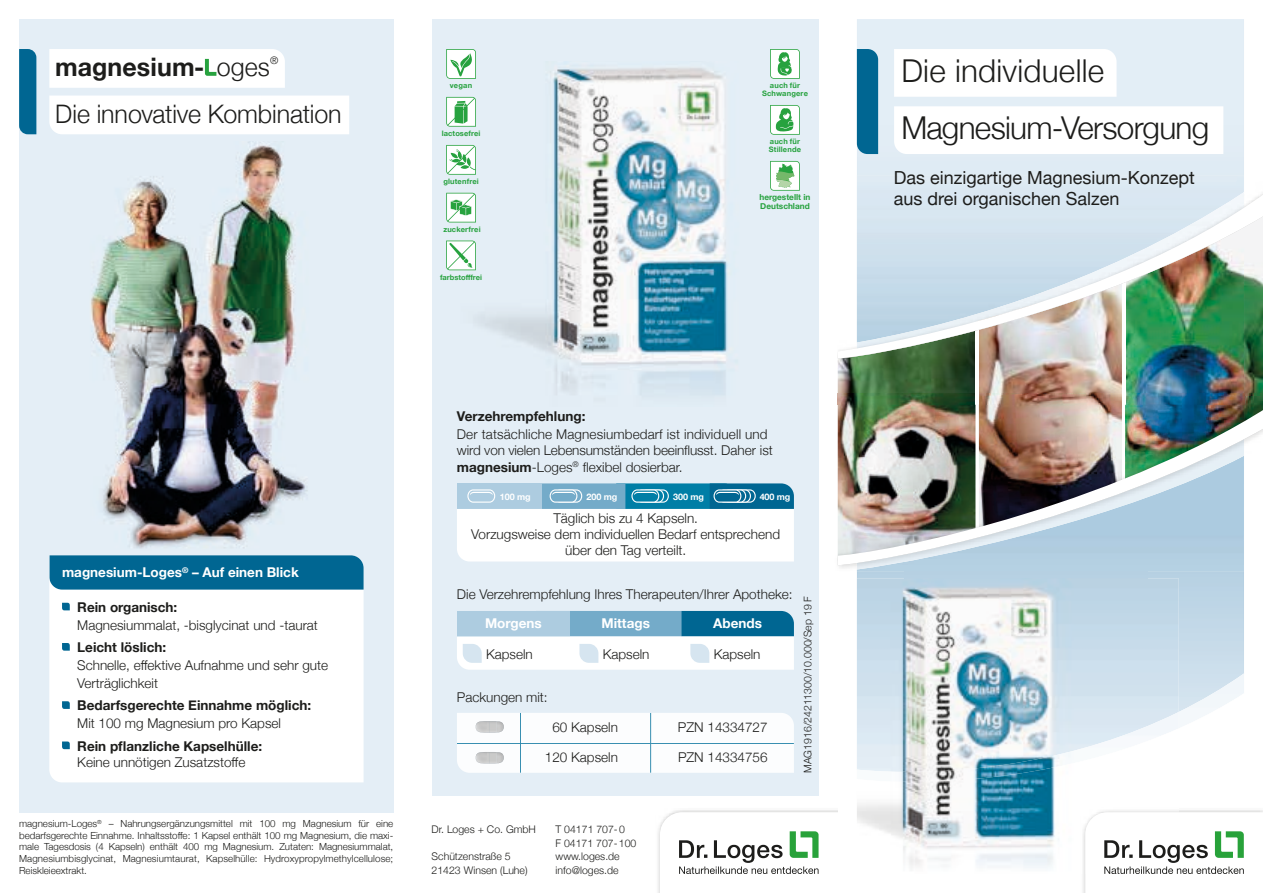
<style>
.page{position:relative;width:1263px;height:893px;background:#fff}
.page>*{position:absolute;margin:0;border:0;box-sizing:border-box;transform-origin:0 0}
.t1{font:300 31.5px/57px "Helvetica Neue";letter-spacing:-.02em;color:#1d1d1b}
.t2{font:300 25.5px "Helvetica Neue";letter-spacing:-.005em;color:#1d1d1b}
.t3{font:700 25.5px "Helvetica Neue";letter-spacing:.005em;color:#1d1d1b}
.t4{font:18px/21px "Helvetica Neue";color:#1d1d1b}
.t5{font:300 13.5px/16.2px "Helvetica Neue";color:#1d1d1b}
.t6{font:700 13.5px "Helvetica Neue";color:#1d1d1b}
.t7{font:700 13.5px "Helvetica Neue";color:#fff}
.t8{font:300 10.5px/13.5px "Helvetica Neue";color:#1d1d1b}
.t9{font:300 9.75px/11.7px "Helvetica Neue";letter-spacing:.01em;color:#1d1d1b;text-align:justify}
.t10{font:700 9px "Helvetica Neue";letter-spacing:-.01em;color:#fff}
.t11{font:700 8.25px/9px "Helvetica Neue";color:#27a23f}
.t12{font:700 7.5px/8.2px "Helvetica Neue";letter-spacing:.02em;color:#27a23f;text-align:center}
.t13{font:700 7.5px "Helvetica Neue";color:#27a23f}
.s1{font-weight:300}
.s2{font-weight:700}
</style>
<div class="page">
<div style="left:432px;top:19px;width:387px;height:777px;background:#e4eef6"></div>
<div style="left:19px;top:19px;width:374px;height:786px;background:#e4eef6"></div>
<div style="left:857px;top:19px;width:387px;height:157px;background:#e3eef6"></div>
<div style="left:457px;top:713px;width:337px;height:60px;background:#fcfdfe"></div>
<img style="left:476px;top:752px;width:26px;height:4px">
<img style="left:476px;top:760px;width:26px;height:3px">
<svg style="left:457px;top:483px;width:337px;height:78px;background:#c7dfe9"></svg>
<svg style="left:457px;top:611px;width:337px;height:59px;background:#b9d4e2"></svg>
<img style="left:451px;top:68px;width:277px;height:327px">
<img style="left:838px;top:358px;width:137px;height:35px">
<img style="left:979px;top:358px;width:143px;height:39px">
<img style="left:1244px;top:358px;width:19px;height:39px">
<img style="left:1126px;top:358px;width:118px;height:39px">
<img style="left:839px;top:180px;width:424px;height:178px">
<hr style="left:857px;top:565px;width:387px;height:4px;background:#b5d1e3">
<img style="left:838px;top:393px;width:137px;height:4px">
<img style="left:838px;top:397px;width:425px;height:168px">
<div style="left:49px;top:590px;width:315px;height:192px;background:#fff"></div>
<div style="left:49px;top:555px;width:315px;height:35px;background:#006692"></div>
<svg style="left:62px;top:603px;width:8px;height:7px"></svg>
<svg style="left:62px;top:643px;width:8px;height:8px"></svg>
<svg style="left:62px;top:701px;width:8px;height:8px"></svg>
<svg style="left:62px;top:741px;width:8px;height:8px"></svg>
<img style="left:90px;top:142px;width:218px;height:406px">
<svg style="left:894px;top:49px;width:222px;height:48px"></svg>
<svg style="left:894px;top:106px;width:329px;height:48px"></svg>
<div style="left:857px;top:49px;width:21px;height:105px;background:#006692"></div>
<div style="left:49px;top:96px;width:300px;height:38px;background:#fff"></div>
<div style="left:49px;top:49px;width:236px;height:39px;background:#fff"></div>
<svg style="left:19px;top:49px;width:17px;height:85px"></svg>
<img style="left:857px;top:578px;width:322px;height:134px">
<img style="left:857px;top:712px;width:228px;height:16px">
<img style="left:857px;top:728px;width:228px;height:140px">
<img style="left:1080px;top:807px;width:5px;height:67px">
<svg style="left:1085px;top:659px;width:178px;height:215px"></svg>
<svg style="left:770px;top:161px;width:30px;height:30px"></svg>
<svg style="left:770px;top:105px;width:30px;height:30px"></svg>
<svg style="left:770px;top:49px;width:30px;height:30px"></svg>
<svg style="left:660px;top:812px;width:178px;height:62px"></svg>
<svg style="left:446px;top:49px;width:30px;height:30px"></svg>
<svg style="left:446px;top:145px;width:30px;height:30px"></svg>
<svg style="left:446px;top:193px;width:30px;height:29px"></svg>
<svg style="left:446px;top:241px;width:30px;height:29px"></svg>
<svg style="left:446px;top:97px;width:30px;height:30px"></svg>
<h2 class="t3" style="left:55px;top:47px;width:216px">magnesium- <span class="s1">oges</span></h2>
<p class="t8" style="left:270px;top:53px;width:10px">®</p>
<h2 class="t2" style="left:55px;top:93px;width:288px">Die innovative Kombination</h2>
<p class="t12" style="left:450px;top:82px;width:24px">vegan</p>
<p class="t12" style="left:442px;top:130px;width:40px">lactosefrei</p>
<p class="t12" style="left:443px;top:178px;width:37px">glutenfrei</p>
<p class="t12" style="left:443px;top:225px;width:39px">zuckerfrei</p>
<p class="t13" style="left:440px;top:271px;width:43px">farbstofffrei</p>
<p class="t12" style="left:762px;top:82px;width:47px">auch für<br>Schwangere</p>
<p class="t12" style="left:769px;top:138px;width:34px;text-align:left">auch für<br>Stillende</p>
<p class="t11" style="left:759px;top:193px;width:52px">hergestellt in<br>Deutschland</p>
<p class="t7" style="left:62px;top:562px;width:238px">magnesium-Loges<sup>®</sup> – Auf einen Blick</p>
<p class="t6" style="left:77px;top:596px;width:102px">Rein organisch:</p>
<p class="t5" style="left:77px;top:616px;width:242px">Magnesiummalat, -bisglycinat und -taurat</p>
<p class="t6" style="left:77px;top:637px;width:90px">Leicht löslich:</p>
<p class="t5" style="left:77px;top:655px;width:252px;line-height:18px">Schnelle, effektive Aufnahme und sehr gute<br>Verträglichkeit</p>
<p class="t6" style="left:77px;top:695px;width:235px">Bedarfsgerechte Einnahme möglich:</p>
<p class="t5" style="left:77px;top:714px;width:205px">Mit 100 mg Magnesium pro Kapsel</p>
<p class="t6" style="left:77px;top:735px;width:186px">Rein pflanzliche Kapselhülle:</p>
<p class="t5" style="left:77px;top:753px;width:170px">Keine unnötigen Zusatzstoffe</p>
<p class="t9" style="left:19px;top:817px;width:376px">magnesium-Loges<sup>®</sup> – Nahrungsergänzungsmittel mit 100 mg Magnesium für eine bedarfsgerechte Einnahme. Inhaltsstoffe: 1 Kapsel enthält 100 mg Magnesium, die maxi&shy;male Tagesdosis (4 Kapseln) enthält 400 mg Magnesium. Zutaten: Magnesiummalat, Magnesiumbisglycinat, Magnesiumtaurat, Kapselhülle: Hydroxypropylmethylcellulose; Reiskleieextrakt.</p>
<p class="t6" style="left:457px;top:405px;width:130px">Verzehrempfehlung:</p>
<p class="t5" style="left:457px;top:425px;width:317px">Der tatsächliche Magnesiumbedarf ist individuell und wird von vielen Lebensumständen beeinflusst. Daher ist <span class="s2">magnesium</span>-Loges<sup>®</sup> flexibel dosierbar.</p>
<p class="t5" style="left:471px;top:509px;width:310px;text-align:center">Täglich bis zu 4 Kapseln.<br>Vorzugsweise dem individuellen Bedarf entsprechend über den Tag verteilt.</p>
<p class="t10" style="left:500px;top:489px;width:32px">100 mg</p>
<p class="t10" style="left:587px;top:489px;width:32px">200 mg</p>
<p class="t10" style="left:673px;top:489px;width:32px">300 mg</p>
<p class="t10" style="left:760px;top:489px;width:32px">400 mg</p>
<p class="t5" style="left:457px;top:586px;width:337px">Die Verzehrempfehlung Ihres Therapeuten/Ihrer Apotheke:</p>
<p class="t7" style="left:485px;top:612px;width:58px">Morgens</p>
<p class="t7" style="left:601px;top:612px;width:50px">Mittags</p>
<p class="t7" style="left:713px;top:612px;width:50px">Abends</p>
<p class="t5" style="left:486px;top:645px;width:48px">Kapseln</p>
<p class="t5" style="left:603px;top:645px;width:48px">Kapseln</p>
<p class="t5" style="left:714px;top:645px;width:48px">Kapseln</p>
<p class="t5" style="left:457px;top:688px;width:92px">Packungen mit:</p>
<p class="t5" style="left:552px;top:718px;width:67px">60 Kapseln</p>
<p class="t5" style="left:678px;top:718px;width:91px">PZN 14334727</p>
<p class="t5" style="left:545px;top:748px;width:75px">120 Kapseln</p>
<p class="t5" style="left:678px;top:748px;width:91px">PZN 14334756</p>
<p class="t8" style="left:800px;top:773px;width:178px;rotate:-90deg">MAG1916/24211300/10.000/Sep 19 F</p>
<p class="t8" style="left:432px;top:822px;width:106px">Dr. Loges + Co. GmbH</p>
<p class="t8" style="left:432px;top:849px;width:97px">Schützenstraße 5<br>21423 Winsen (Luhe)</p>
<p class="t8" style="left:555px;top:822px;width:82px">T 04171 707-0<br>F 04171 707-100 www.loges.de info@loges.de</p>
<h1 class="t1" style="left:901px;top:40px;width:309px">Die individuelle<br>Magnesium-Versorgung</h1>
<h3 class="t4" style="left:894px;top:169px;width:303px">Das einzigartige Magnesium-Konzept aus drei organischen Salzen</h3>
</div>
